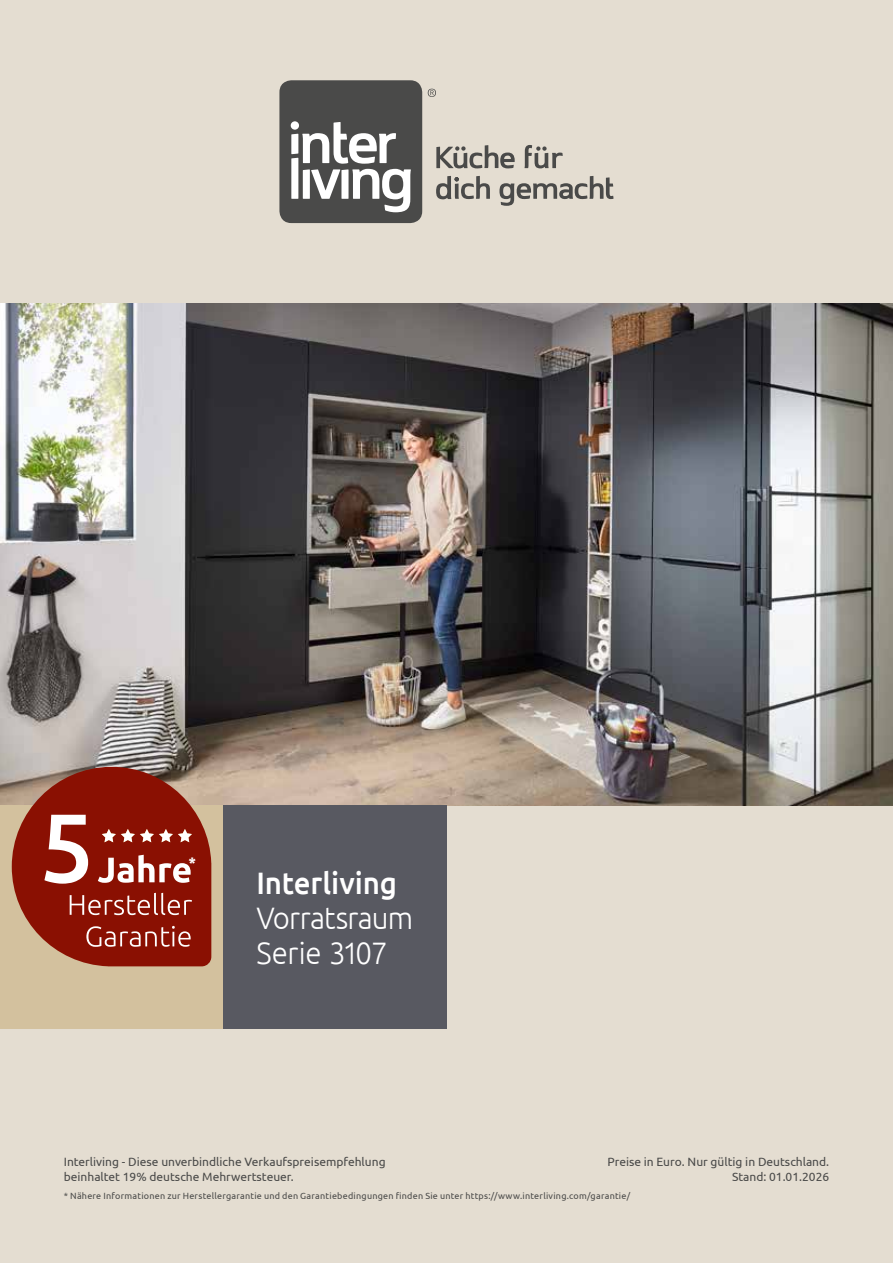
<style>
.page{position:relative;width:893px;height:1263px;background:#e4ddd1}
.page>*{position:absolute;margin:0;border:0;box-sizing:border-box;transform-origin:0 0}
.t1{font:300 31.05px/35.1px "Ubuntu";letter-spacing:-.025em;color:#fff;scale:.95 1}
.t2{font:500 31.05px "Ubuntu";letter-spacing:-.005em;color:#fff;scale:.95 1}
.t3{font:700 15.3px "Ubuntu";color:#fff}
.t4{font:12px/15px "Ubuntu";color:#4a4a49}
.t5{font:9px "Ubuntu";letter-spacing:.025em;color:#4a4a49}
</style>
<div class="page">
<img style="left:0;top:303px;width:893px;height:503px">
<div style="left:0;top:805px;width:223px;height:224px;background:#d3c19e"></div>
<div style="left:223px;top:805px;width:223px;height:224px;background:#585961"></div>
<svg style="left:12px;top:767px;width:199px;height:199px;background:#9d3f31"></svg>
<div style="left:279px;top:80px;width:143px;height:143px;background:#4a4a49;border-radius:12px"></div>
<svg style="left:291px;top:121px;width:120px;height:91px"></svg>
<svg style="left:428px;top:89px;width:8px;height:8px"></svg>
<svg style="left:436px;top:145px;width:177px;height:61px"></svg>
<p class="t3" style="left:189px;top:853px;width:9px">*</p>
<h1 class="t2" style="left:256px;top:863px;width:150px">Interliving</h1>
<h1 class="t1" style="left:256px;top:900px;width:167px">Vorratsraum<br>Serie 3107</h1>
<p class="t4" style="left:64px;top:1154px;width:323px">Interliving - Diese unverbindliche Verkaufspreisempfehlung beinhaltet 19% deutsche Mehrwertsteuer.</p>
<p class="t4" style="left:607px;top:1154px;width:223px;text-align:right">Preise in Euro. Nur gültig in Deutschland.<br>Stand: 01.01.2026</p>
<p class="t5" style="left:64px;top:1190px;width:568px">* Nähere Informationen zur Herstellergarantie und den Garantiebedingungen finden Sie unter https://www.interliving.com/garantie/</p>
</div>
